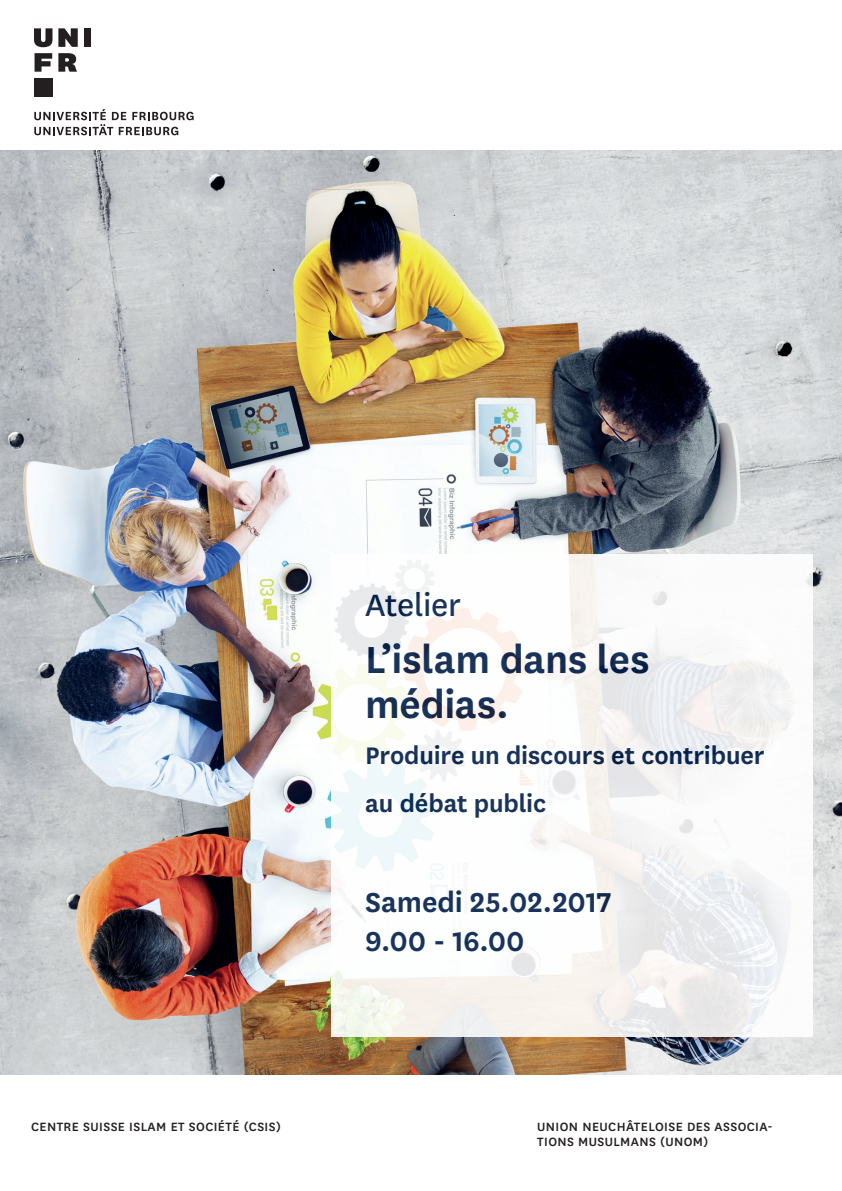
<style>
.page{position:relative;width:842px;height:1191px;background:#fff}
.page>*{position:absolute;margin:0;border:0;box-sizing:border-box;transform-origin:0 0}
.t1{font:600 44px/45.6px "National Uni Fr";letter-spacing:-.005em;color:#001e49}
.t2{font:36px "National Uni Fr";letter-spacing:-.01em;color:#001e49}
.t3{font:600 32px/38.4px "National Uni Fr";letter-spacing:-.005em;color:#001e49}
.t4{font:600 28px/48px "National Uni Fr";letter-spacing:-.005em;color:#001e49}
.Fakultät{font:500 14px/15px "National Uni Fr";letter-spacing:.03em;color:#231f20}
</style>
<div class="page">
<img style="left:0;top:150px;width:842px;height:924px">
<svg style="left:34px;top:109px;width:160px;height:26px"></svg>
<svg style="left:34px;top:28px;width:18px;height:19px"></svg>
<svg style="left:58px;top:28px;width:20px;height:19px"></svg>
<div style="left:84px;top:28px;width:7px;height:19px;background:#231f20"></div>
<svg style="left:35px;top:53px;width:17px;height:19px"></svg>
<div style="left:34px;top:78px;width:18px;height:18px;background:#231f20"></div>
<svg style="left:58px;top:53px;width:19px;height:19px"></svg>
<svg style="left:331px;top:554px;width:482px;height:482px"></svg>
<h2 class="t2" style="left:365px;top:580px;width:97px">Atelier</h2>
<h1 class="t1" style="left:365px;top:633px;width:286px">L’islam dans les médias.</h1>
<h3 class="t4" style="left:365px;top:729px;width:401px">Produire un discours et contribuer au débat public</h3>
<h3 class="t3" style="left:365px;top:881px;width:248px">Samedi 25.02.2017<br>9.00 - 16.00</h3>
<p class="Fakultät" style="left:31px;top:1118px;width:251px">CENTRE SUISSE ISLAM ET SOCIÉTÉ (CSIS)</p>
<p class="Fakultät" style="left:537px;top:1118px;width:237px">UNION NEUCHÂTELOISE DES ASSOCIA-<br>TIONS MUSULMANS (UNOM)</p>
</div>
